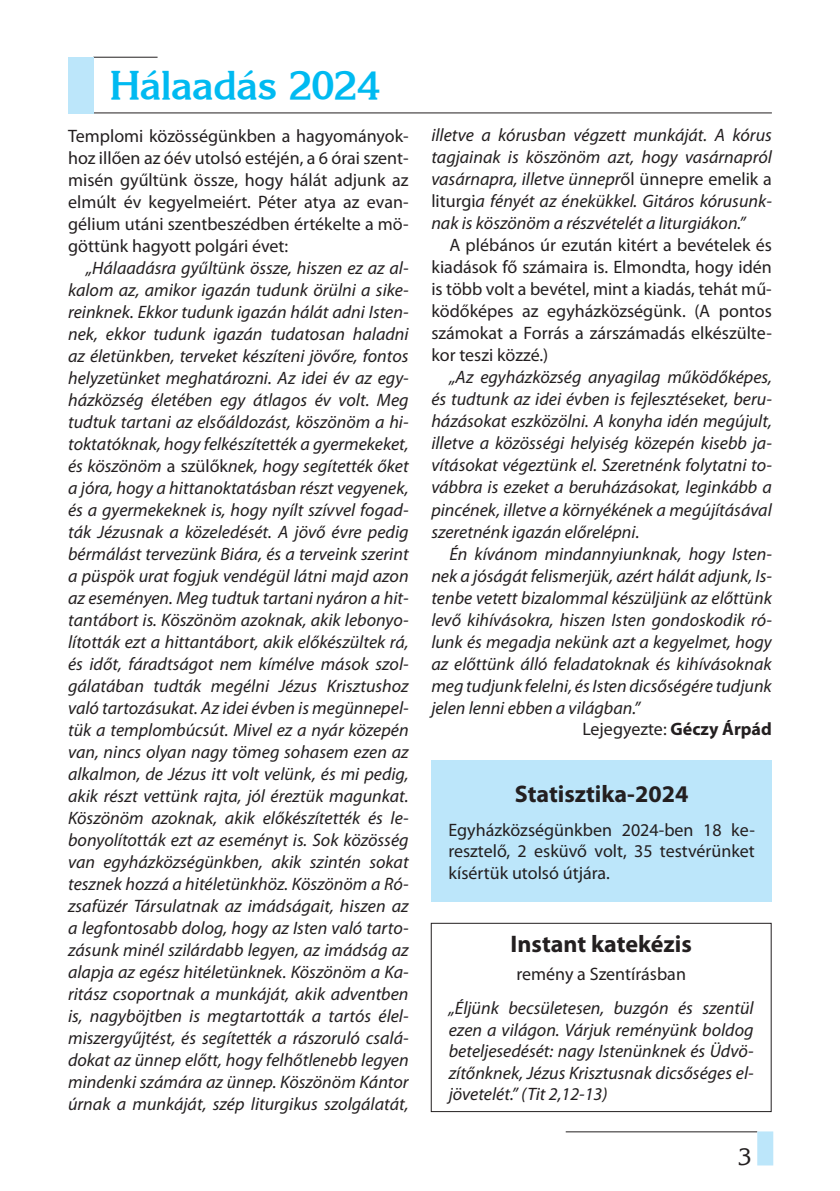
<style>
.page{position:relative;width:840px;height:1191px;background:#fff}
.page>*{position:absolute;margin:0;border:0;box-sizing:border-box;transform-origin:0 0}
.t1{font:700 40px "Korinna PFL";color:#00baf1}
.t2{font:700 24px "Myriad Pro";color:#231f20}
.t3{font:24px "Korinna PFL";color:#231f20}
.t4{font:italic 18px/22px "Myriad Pro";color:#231f20;text-align:justify}
.t5{font:18px/22px "Myriad Pro";color:#231f20;text-align:justify}
.s1{font-style:normal}
.s2{font-weight:700}
</style>
<div class="page">
<hr style="left:565px;top:1131px;width:191px;height:1px;background:#231f20">
<div style="left:756px;top:1131px;width:16px;height:34px;background:#bce6fa"></div>
<div style="left:431px;top:760px;width:340px;height:142px;background:#bce6fa"></div>
<div style="left:430px;top:922px;width:341px;height:190px;border:1px solid #231f20"></div>
<hr style="left:93px;top:57px;width:64px;height:1px;background:#231f20">
<hr style="left:93px;top:112px;width:678px;height:1px;background:#231f20">
<div style="left:68px;top:57px;width:25px;height:56px;background:#bce6fa"></div>
<h1 class="t1" style="left:110px;top:60px;width:271px">Hálaadás 2024</h1>
<p class="t5" style="left:68px;top:124px;width:342px">Templomi közösségünkben a hagyományok&shy;hoz illően az óév utolsó estéjén, a 6 órai szent&shy;misén gyűltünk össze, hogy hálát adjunk az elmúlt év kegyelmeiért. Péter atya az evan&shy;gélium utáni szentbeszédben értékelte a mö&shy;göttünk hagyott polgári évet:</p>
<p class="t4" style="left:68px;top:256px;width:342px;text-indent:18px">„Hálaadásra gyűltünk össze, hiszen ez az al&shy;kalom az, amikor igazán tudunk örülni a sike&shy;reinknek. Ekkor tudunk igazán hálát adni Isten&shy;nek, ekkor tudunk igazán tudatosan haladni az életünkben, terveket készíteni jövőre, fontos helyzetünket meghatározni. Az idei év az egy&shy;házközség életében egy átlagos év volt. Meg tudtuk tartani az elsőáldozást, köszönöm a hi&shy;toktatóknak, hogy felkészítették a gyermekeket, és köszönöm <span class="s1">a szülők</span>nek, hogy segítették őket a jóra, hogy a hittanoktatásban részt vegyenek, és a gyermekeknek is, hogy nyílt szívvel fogad&shy;ták Jézusnak a közeledését. A jövő évre pedig bérmálást tervezünk Biára, és a terveink szerint a püspök urat fogjuk vendégül látni majd azon az eseményen. Meg tudtuk tartani nyáron a hit&shy;tantábort is. Köszönöm azoknak, akik lebonyo&shy;lították ezt a hittantábort, akik előkészültek rá, és időt, fáradtságot nem kímélve mások szol&shy;gálatában tudták megélni Jézus Krisztushoz való tartozásukat. Az idei évben is megünnepel&shy;tük a templombúcsút. Mivel ez a nyár közepén van, nincs olyan nagy tömeg sohasem ezen az alkalmon, de Jézus itt volt velünk, és mi pedig, akik részt vettünk rajta, jól éreztük magunkat.<br>Köszönöm azoknak, akik előkészítették és le&shy;bonyolították ezt az eseményt is. Sok közösség van egyházközségünkben, akik szintén sokat tesznek hozzá a hitéletünkhöz. Köszönöm a Ró&shy;zsafüzér Társulatnak az imádságait, hiszen az a legfontosabb dolog, hogy az Isten való tarto&shy;zásunk minél szilárdabb legyen, az imádság az alapja az egész hitéletünknek. Köszönöm a Ka&shy;ritász csoportnak a munkáját, akik adventben is, nagyböjtben is megtartották a tartós élel&shy;miszergyűjtést, és segítették a rászoruló csalá&shy;dokat az ünnep előtt, hogy felhőtlenebb legyen mindenki számára az ünnep. Köszönöm Kántor úrnak a munkáját, szép liturgikus szolgálatát,</p>
<p class="t4" style="left:431px;top:124px;width:342px">illetve a kórusban végzett munkáját. A kórus tagjainak is köszönöm azt, hogy vasárnapról vasárnapra, illetve ünnepr<span class="s1">ől ünnepre emelik a liturgi</span>a fényét az énekükkel. Gitáros kórusunk&shy;nak is köszönöm a részvételét a liturgiákon.”</p>
<p class="t5" style="left:431px;top:234px;width:342px;text-indent:18px">A plébános úr ezután kitért a bevételek és kiadások fő számaira is. Elmondta, hogy idén is több volt a bevétel, mint a kiadás, tehát mű&shy;ködőképes az egyházközségünk. (A pontos számokat a Forrás a zárszámadás elkészülte&shy;kor teszi közzé.)</p>
<p class="t4" style="left:431px;top:366px;width:342px;text-indent:18px">„Az egyházközség anyagilag működőképes, és tudtunk az idei évben is fejlesztéseket, beru&shy;házásokat eszközölni. A konyha idén megújult, illetve a közösségi helyiség közepén kisebb ja&shy;vításokat végeztünk el. Szeretnénk folytatni to&shy;vábbra is ezeket a beruházásokat, leginkább a pincének, illetve a környékének a megújításával szeretnénk igazán előrelépni.</p>
<p class="t4" style="left:449px;top:542px;width:324px">Én kívánom mindannyiunknak, hogy Isten-</p>
<p class="t4" style="left:431px;top:564px;width:342px">nek a jóságát felismerjük, azért hálát adjunk, Is-</p>
<p class="t4" style="left:431px;top:586px;width:342px">tenbe vetett bizalommal készüljünk az előttünk</p>
<p class="t4" style="left:431px;top:608px;width:342px">levő kihívásokra, hiszen Isten gondoskodik ró-</p>
<p class="t4" style="left:431px;top:630px;width:342px">lunk és megadja nekünk azt a kegyelmet, hogy</p>
<p class="t4" style="left:431px;top:652px;width:342px">az előttünk álló feladatoknak és kihívásoknak</p>
<p class="t4" style="left:431px;top:674px;width:342px">meg tudjunk felelni, és Isten dicsőségére tudjunk</p>
<p class="t4" style="left:431px;top:696px;width:210px">jelen lenni ebben a világban.”</p>
<p class="t5" style="left:582px;top:718px;width:191px">Lejegyezte: <span class="s2">Géczy Árpád</span></p>
<h2 class="t2" style="left:514px;top:778px;width:175px">Statisztika-2024</h2>
<p class="t5" style="left:448px;top:818px;width:308px">Egyházközségünkben 2024-ben 18 ke&shy;resztelő, 2 esküvő volt, 35 testvérünket kísértük utolsó útjára.</p>
<h2 class="t2" style="left:510px;top:928px;width:183px">Instant katekézis</h2>
<p class="t5" style="left:516px;top:963px;width:171px">remény a Szentírásban</p>
<p class="t4" style="left:448px;top:997px;width:306px">„Éljünk becsületesen, buzgón és szentül ezen a világon. Várjuk reményünk boldog beteljesedését: nagy Istenünknek és Üdvö&shy;zítőnknek, Jézus Krisztusnak dicsőséges el&shy;jövetelét.” (Tit 2,12-13)</p>
<h2 class="t3" style="left:738px;top:1142px;width:15px">3</h2>
</div>
